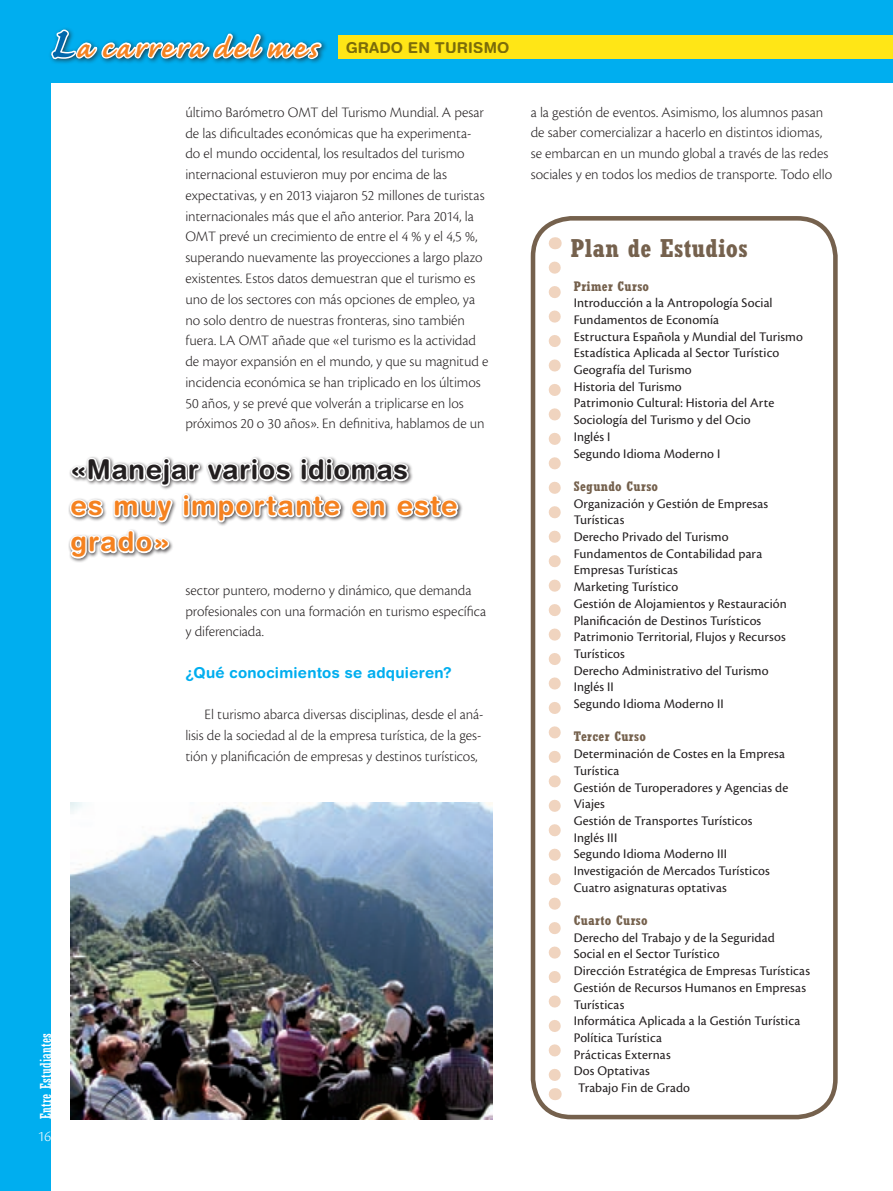
<style>
.page{position:relative;width:893px;height:1191px;background:#fff}
.page>*{position:absolute;margin:0;border:0;box-sizing:border-box;transform-origin:0 0}
.t1{font:700 36px "Caflisch Script Pro";letter-spacing:.095em;color:#f58220}
.t2{font:700 27px/36px "Helvetica Rounded LT Std";letter-spacing:.035em;color:#f58220}
.t3{font:700 condensed 25.5px "Rockwell Std";letter-spacing:.01em;color:#75614d}
.t4{font:300 15px/20.7px "Cronos Pro";letter-spacing:-.005em;color:#231f20}
.t5{font:700 15px "Helvetica Rounded LT Std";letter-spacing:.02em;color:#00aeef}
.t6{font:condensed 15px "Rockwell Std";letter-spacing:.01em;color:#fff}
.t7{font:700 15px "Helvetica Rounded LT Std";letter-spacing:.015em;color:#231f20}
.t8{font:300 15px "Cronos Pro";color:#fff}
.t9{font:13.65px/16.6px "Cronos Pro";letter-spacing:.01em;color:#231f20}
.t10{font:700 condensed 13.65px "Rockwell Std";letter-spacing:.025em;color:#75614d}
.s1{font-size:54px;color:#0067aa}
.s2{color:#231f20}
.s3{font-family:"Rockwell Std";font-weight:700;font-stretch:condensed;color:#75614d}
</style>
<div class="page">
<div style="left:0;top:0;width:893px;height:83px;background:#00aeef"></div>
<div style="left:0;top:0;width:51px;height:1191px;background:#00aeef"></div>
<div style="left:339px;top:35px;width:554px;height:24px;background:#ffe616"></div>
<div style="left:48px;top:27px;width:280px;height:38px;background:#231f20;opacity:.75"></div>
<svg style="left:51px;top:27px;width:272px;height:38px"></svg>
<div style="left:531px;top:216px;width:307px;height:903px;border:5px solid #75614d;border-radius:38px"></div>
<svg style="left:549px;top:267px;width:12px;height:814px"></svg>
<svg style="left:555px;top:237px;width:1px;height:12px"></svg>
<svg style="left:555px;top:1088px;width:1px;height:12px"></svg>
<img style="left:70px;top:803px;width:422px;height:316px">
<svg style="left:68px;top:457px;width:392px;height:105px"></svg>
<p class="t1" style="left:49px;top:29px;width:269px"><span class="s1">L</span>a carrera del mes</p>
<p class="t7" style="left:345px;top:38px;width:166px">grado en turismo</p>
<p class="t4" style="left:185px;top:102px;width:305px">último Barómetro OMT del Turismo Mundial. A pesar de las dificultades económicas que ha experimenta&shy;do el mundo occidental, los resultados del turismo internacional estuvieron muy por encima de las expectativas, y en 2013 viajaron 52 millones de turistas internacionales más que el año anterior. Para 2014, la OMT prevé un crecimiento de entre el 4 % y el 4,5 %, superando nuevamente las proyecciones a largo plazo existentes. Estos datos demuestran que el turismo es uno de los sectores con más opciones de empleo, ya no solo dentro de nuestras fronteras, sino también fuera. LA OMT añade que «el turismo es la actividad de mayor expansión en el mundo, y que su magnitud e incidencia económica se han triplicado en los últimos 50 años, y se prevé que volverán a triplicarse en los próximos 20 o 30 años». En definitiva, hablamos de un</p>
<p class="t2" style="left:70px;top:451px;width:389px"><span class="s2">«Manejar varios idiomas<br></span>es muy importante en este grado»</p>
<p class="t6" style="left:37px;top:1119px;width:88px;rotate:-90deg">Entre Estudiantes</p>
<p class="t8" style="left:38px;top:1127px;width:15px">16</p>
<p class="t4" style="left:185px;top:579px;width:302px">sector puntero, moderno y dinámico, que demanda profesionales con una formación en turismo específica y diferenciada.</p>
<p class="t5" style="left:185px;top:663px;width:268px">¿Qué conocimientos se adquieren?</p>
<p class="t4" style="left:185px;top:704px;width:300px;text-indent:19px">El turismo abarca diversas disciplinas, desde el aná&shy;lisis de la sociedad al de la empresa turística, de la ges&shy;tión y planificación de empresas y destinos turísticos,</p>
<p class="t4" style="left:531px;top:102px;width:303px">a la gestión de eventos. Asimismo, los alumnos pasan de saber comercializar a hacerlo en distintos idiomas, se embarcan en un mundo global a través de las redes sociales y en todos los medios de transporte. Todo ello</p>
<p class="t3" style="left:571px;top:233px;width:178px">Plan de Estudios</p>
<p class="t9" style="left:574px;top:278px;width:231px"><span class="s3">Primer Curso<br></span>Introducción a la Antropología Social<br>Fundamentos de Economía<br>Estructura Española y Mundial del Turismo<br>Estadística Aplicada al Sector Turístico<br>Geografía del Turismo<br>Historia del Turismo<br>Patrimonio Cultural: Historia del Arte<br>Sociología del Turismo y del Ocio<br>Inglés I<br>Segundo Idioma Moderno I</p>
<p class="t9" style="left:574px;top:478px;width:215px"><span class="s3">Segundo Curso<br></span>Organización y Gestión de Empresas<br>Turísticas<br>Derecho Privado del Turismo<br>Fundamentos de Contabilidad para<br>Empresas Turísticas<br>Marketing Turístico<br>Gestión de Alojamientos y Restauración<br>Planificación de Destinos Turísticos<br>Patrimonio Territorial, Flujos y Recursos<br>Turísticos<br>Derecho Administrativo del Turismo<br>Inglés II<br>Segundo Idioma Moderno II</p>
<p class="t9" style="left:574px;top:729px;width:216px"><span class="s3">Tercer Curso<br></span>Determinación de Costes en la Empresa<br>Turística<br>Gestión de Turoperadores y Agencias de<br>Viajes<br>Gestión de Transportes Turísticos<br>Inglés III<br>Segundo Idioma Moderno III<br>Investigación de Mercados Turísticos<br>Cuatro asignaturas optativas</p>
<p class="t10" style="left:574px;top:912px;width:76px">Cuarto Curso</p>
<p class="t9" style="left:574px;top:929px;width:203px">Derecho del Trabajo y de la Seguridad</p>
<p class="t9" style="left:574px;top:946px;width:148px">Social en el Sector Turístico</p>
<p class="t9" style="left:574px;top:962px;width:238px">Dirección Estratégica de Empresas Turísticas</p>
<p class="t9" style="left:574px;top:979px;width:234px">Gestión de Recursos Humanos en Empresas</p>
<p class="t9" style="left:574px;top:996px;width:52px">Turísticas</p>
<p class="t9" style="left:574px;top:1012px;width:228px">Informática Aplicada a la Gestión Turística</p>
<p class="t9" style="left:574px;top:1029px;width:90px">Política Turística</p>
<p class="t9" style="left:574px;top:1046px;width:99px">Prácticas Externas</p>
<p class="t9" style="left:574px;top:1062px;width:78px">Dos Optativas</p>
<p class="t9" style="left:578px;top:1079px;width:113px">Trabajo Fin de Grado</p>
</div>
